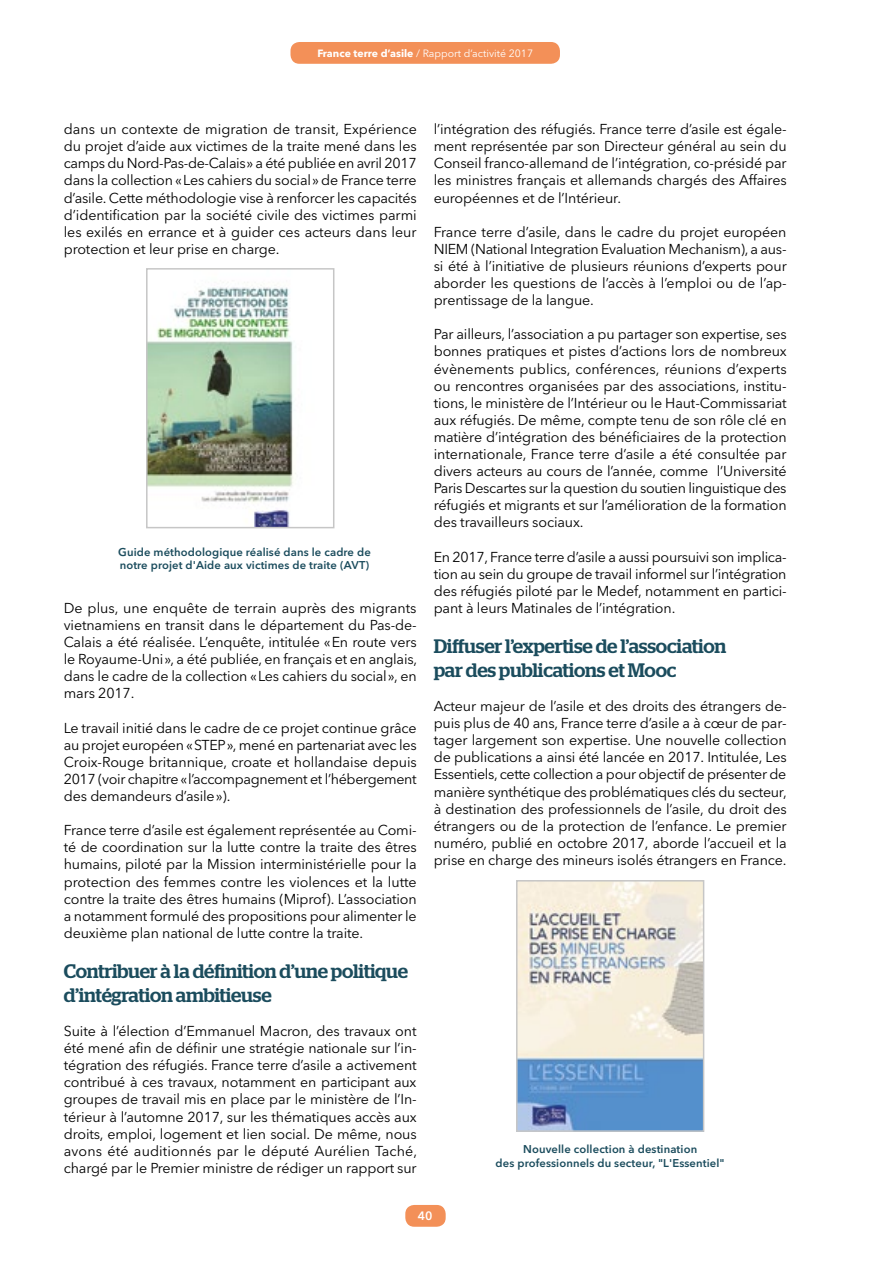
<style>
.page{position:relative;width:893px;height:1263px;background:#fff}
.page>*{position:absolute;margin:0;border:0;box-sizing:border-box;transform-origin:0 0}
.Texte_courant_JM{font:500 19.5px/23.4px "Stag";letter-spacing:-.01em;color:#1b4c5d}
.Texte_courant_JM-2{font:14.25px/17.1px "Avenir Next LT Pro";letter-spacing:-.01em;color:#000;text-align:justify}
.Texte_courant{font:14.25px/17.1px "Avenir Next LT Pro";letter-spacing:-.01em;color:#000;text-align:justify}
.t1{font:600 12.15px "Avenir Next LT Pro";color:#fff}
.t2{font:600 11.25px/13.5px "Avenir Next LT Pro";letter-spacing:.01em;color:#1b4c5d}
.t3{font:10.5px "Avenir Next LT Pro";color:#fff}
.s1{font-weight:700}
</style>
<div class="page">
<div style="left:405px;top:1205px;width:41px;height:22px;background:#f39058;border-radius:9px"></div>
<div style="left:290px;top:42px;width:270px;height:22px;background:#f39058;border-radius:9px"></div>
<img style="left:149px;top:282px;width:147px;height:243px">
<div style="left:146px;top:268px;width:188px;height:260px;border:2px solid #c6c6c6"></div>
<img style="left:519px;top:883px;width:182px;height:246px">
<div style="left:516px;top:880px;width:188px;height:252px;border:2px solid #c6c6c6"></div>
<p class="t3" style="left:317px;top:47px;width:217px"><span class="s1">France terre d’asile</span> / Rapport d’activité 2017</p>
<p class="Texte_courant" style="left:64px;top:121px;width:355px">dans un contexte de migration de transit, Expérience du projet d’aide aux victimes de la traite mené dans les camps du Nord-Pas-de-Calais» a été publiée en avril 2017 dans la collection «Les cahiers du social» de France terre d’asile. Cette méthodologie vise à renforcer les capacités d’identification par la société civile des victimes parmi les exilés en errance et à guider ces acteurs dans leur protection et leur prise en charge.</p>
<p class="t2" style="left:118px;top:545px;width:254px">Guide méthodologique réalisé dans le cadre de notre projet d'Aide aux victimes de traite (AVT)</p>
<p class="Texte_courant" style="left:64px;top:599px;width:355px">De plus, une enquête de terrain auprès des migrants vietnamiens en transit dans le département du Pas-de-Calais a été réalisée. L’enquête, intitulée «En route vers le Royaume-Uni», a été publiée, en français et en anglais, dans le cadre de la collection «Les cahiers du social», en mars 2017.</p>
<p class="Texte_courant" style="left:64px;top:719px;width:355px">Le travail initié dans le cadre de ce projet continue grâce au projet européen «STEP», mené en partenariat avec les Croix-Rouge britannique, croate et hollandaise depuis 2017 (voir chapitre «l’accompagnement et l’hébergement des demandeurs d’asile»).</p>
<p class="Texte_courant" style="left:64px;top:822px;width:354px">France terre d’asile est également représentée au Comi&shy;té de coordination sur la lutte contre la traite des êtres humains, piloté par la Mission interministérielle pour la protection des femmes contre les violences et la lutte contre la traite des êtres humains (Miprof). L’association a notamment formulé des propositions pour alimenter le deuxième plan national de lutte contre la traite.</p>
<p class="Texte_courant_JM" style="left:64px;top:960px;width:346px">Contribuer à la définition d’une politique d’intégration ambitieuse</p>
<p class="Texte_courant_JM-2" style="left:64px;top:1022px;width:355px">Suite à l’élection d’Emmanuel Macron, des travaux ont été mené afin de définir une stratégie nationale sur l’in&shy;tégration des réfugiés. France terre d’asile a activement contribué à ces travaux, notamment en participant aux groupes de travail mis en place par le ministère de l’In&shy;térieur à l’automne 2017, sur les thématiques accès aux droits, emploi, logement et lien social. De même, nous avons été auditionnés par le député Aurélien Taché, chargé par le Premier ministre de rédiger un rapport sur</p>
<p class="Texte_courant_JM-2" style="left:434px;top:121px;width:354px">l’intégration des réfugiés. France terre d’asile est égale&shy;ment représentée par son Directeur général au sein du Conseil franco-allemand de l’intégration, co-présidé par les ministres français et allemands chargés des Affaires européennes et de l’Intérieur.</p>
<p class="Texte_courant_JM-2" style="left:434px;top:223px;width:355px">France terre d’asile, dans le cadre du projet européen NIEM (National Integration Evaluation Mechanism), a aus&shy;si été à l’initiative de plusieurs réunions d’experts pour aborder les questions de l’accès à l’emploi ou de l’ap&shy;prentissage de la langue.</p>
<p class="Texte_courant_JM-2" style="left:434px;top:326px;width:355px">Par ailleurs, l’association a pu partager son expertise, ses bonnes pratiques et pistes d’actions lors de nombreux évènements publics, conférences, réunions d’experts ou rencontres organisées par des associations, institu&shy;tions, le ministère de l’Intérieur ou le Haut-Commissariat aux réfugiés. De même, compte tenu de son rôle clé en matière d’intégration des bénéficiaires de la protection internationale, France terre d’asile a été consultée par divers acteurs au cours de l’année, comme l’Université Paris Descartes sur la question du soutien linguistique des réfugiés et migrants et sur l’amélioration de la formation des travailleurs sociaux.</p>
<p class="Texte_courant_JM-2" style="left:434px;top:548px;width:354px">En 2017, France terre d’asile a aussi poursuivi son implica&shy;tion au sein du groupe de travail informel sur l’intégration des réfugiés piloté par le Medef, notamment en partici&shy;pant à leurs Matinales de l’intégration.</p>
<p class="Texte_courant_JM" style="left:434px;top:635px;width:294px">Diffuser l’expertise de l’association</p>
<p class="Texte_courant_JM" style="left:434px;top:658px;width:244px">par des publications et Mooc</p>
<p class="Texte_courant_JM-2" style="left:434px;top:697px;width:355px">Acteur majeur de l’asile et des droits des étrangers de&shy;puis plus de 40 ans, France terre d’asile a à cœur de par&shy;tager largement son expertise. Une nouvelle collection de publications a ainsi été lancée en 2017. Intitulée, Les Essentiels, cette collection a pour objectif de présenter de manière synthétique des problématiques clés du secteur, à destination des professionnels de l’asile, du droit des étrangers ou de la protection de l’enfance. Le premier numéro, publié en octobre 2017, aborde l’accueil et la prise en charge des mineurs isolés étrangers en France.</p>
<p class="t2" style="left:523px;top:1142px;width:176px">Nouvelle collection à destination</p>
<p class="t2" style="left:496px;top:1156px;width:231px">des professionnels du secteur, "L'Essentiel"</p>
<p class="t1" style="left:418px;top:1209px;width:16px">40</p>
</div>
